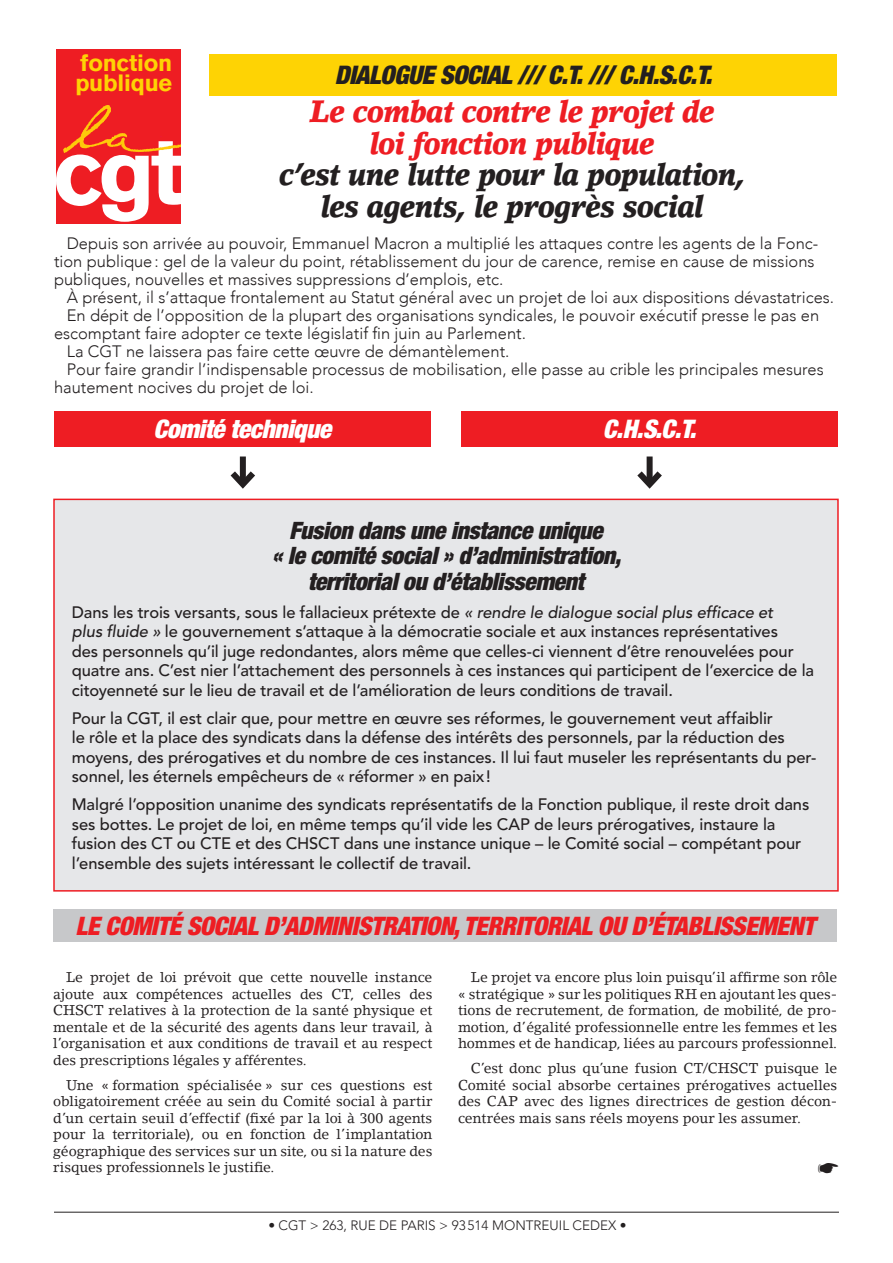
<style>
.page{position:relative;width:893px;height:1263px;background:#fff}
.page>*{position:absolute;margin:0;border:0;box-sizing:border-box;transform-origin:0 0}
.UGFF-CORPS__PREMIER{font:italic 900 30.75px "Lino Letter Std";letter-spacing:-.03em;color:#231f20;scale:.91 1}
.UGFF-CORPS__PREMIER-2{font:italic 900 30.75px "Lino Letter Std";letter-spacing:-.03em;color:#ee1d23;scale:.91 1}
.t1{font:italic 900 condensed 25.65px "Helvetica Neue LT Std";letter-spacing:-.02em;color:#231f20}
.t2{font:italic 900 condensed 25.65px "Helvetica Neue LT Std";letter-spacing:-.02em;color:#fff}
.t3{font:italic 900 condensed 25.5px "Helvetica Neue LT Std";letter-spacing:-.02em;color:#ee1d23}
.t4{font:italic 900 condensed 24px "Helvetica Neue LT Std";letter-spacing:-.02em;color:#231f20}
.t5{font:700 23.4px "Akzidenz Grotesk BQ";letter-spacing:-.01em;color:#fed304}
.UGFF-CORPS__PREMIER-3{font:500 16.5px/19.5px "Avenir LT Std";color:#231f20}
.t6{font:300 16.5px/18px "Avenir";color:#231f20}
.UGFF-CORPS__PREMIER-4{font:14.1px/16.5px "Lino Letter Std";letter-spacing:-.005em;color:#231f20;text-align:justify}
.t7{font:300 13.5px "Avenir LT Std";color:#231f20}
.s1{font-style:italic}
</style>
<div class="page">
<div style="left:56px;top:49px;width:125px;height:174px;background:#ee1d23"></div>
<svg style="left:56px;top:105px;width:125px;height:117px"></svg>
<hr style="left:54px;top:1212px;width:785px;height:1px;background:#231f20">
<div style="left:54px;top:411px;width:377px;height:35px;background:#ee1d23"></div>
<div style="left:210px;top:54px;width:627px;height:42px;background:#fed304"></div>
<div style="left:461px;top:411px;width:377px;height:35px;background:#ee1d23"></div>
<div style="left:53px;top:909px;width:784px;height:33px;background:#c7c8ca"></div>
<div style="left:54px;top:499px;width:784px;height:392px;background:#e6e7e9"></div>
<div style="left:53px;top:499px;width:786px;height:392px;border:2px solid #ee1d23"></div>
<div style="left:240px;top:456px;width:6px;height:28px;background:#231f20"></div>
<svg style="left:230px;top:465px;width:25px;height:24px"></svg>
<div style="left:647px;top:456px;width:6px;height:28px;background:#231f20"></div>
<svg style="left:637px;top:465px;width:25px;height:24px"></svg>
<p class="t5" style="left:80px;top:49px;width:93px">fonction</p>
<p class="t5" style="left:75px;top:69px;width:98px">publique</p>
<p class="t1" style="left:335px;top:59px;width:379px">DIALOGUE SOCIAL /// C.T. /// C.H.S.C.T.</p>
<p class="UGFF-CORPS__PREMIER-2" style="left:310px;top:93px;width:447px">Le combat contre le projet de</p>
<p class="UGFF-CORPS__PREMIER-2" style="left:370px;top:125px;width:315px">loi fonction publique</p>
<p class="UGFF-CORPS__PREMIER" style="left:279px;top:156px;width:514px">c’est une lutte pour la population,</p>
<p class="UGFF-CORPS__PREMIER" style="left:321px;top:188px;width:423px">les agents, le progrès social</p>
<p class="t6" style="left:54px;top:234px;width:766px;text-indent:13px">Depuis son arrivée au pouvoir, Emmanuel Macron a multiplié les attaques contre les agents de la Fonc&shy;tion publique: gel de la valeur du point, rétablissement du jour de carence, remise en cause de missions publiques, nouvelles et massives suppressions d’emplois, etc.</p>
<p class="t6" style="left:67px;top:288px;width:769px">À présent, il s’attaque frontalement au Statut général avec un projet de loi aux dispositions dévastatrices.</p>
<p class="t6" style="left:54px;top:306px;width:767px;text-indent:13px">En dépit de l’opposition de la plupart des organisations syndicales, le pouvoir exécutif presse le pas en escomptant faire adopter ce texte législatif fin juin au Parlement.</p>
<p class="t6" style="left:67px;top:342px;width:444px">La CGT ne laissera pas faire cette œuvre de démantèlement.</p>
<p class="t6" style="left:54px;top:360px;width:771px;text-indent:13px">Pour faire grandir l’indispensable processus de mobilisation, elle passe au crible les principales mesures hautement nocives du projet de loi.</p>
<p class="t2" style="left:154px;top:413px;width:179px">Comité technique</p>
<p class="t2" style="left:603px;top:413px;width:95px">C.H.S.C.T.</p>
<p class="t4" style="left:289px;top:515px;width:315px">Fusion dans une instance unique</p>
<p class="t4" style="left:272px;top:541px;width:351px">« le comité social » d’administration,</p>
<p class="t4" style="left:308px;top:566px;width:278px">territorial ou d’établissement</p>
<p class="UGFF-CORPS__PREMIER-3" style="left:72px;top:603px;width:744px">Dans les trois versants, sous le fallacieux prétexte de <span class="s1">« rendre le dialogue social plus efficace et<br>plus fluide »</span> le gouvernement s’attaque à la démocratie sociale et aux instances représentatives<br>des personnels qu’il juge redondantes, alors même que celles-ci viennent d’être renouvelées pour quatre ans. C’est nier l’attachement des personnels à ces instances qui participent de l’exercice de la citoyenneté sur le lieu de travail et de l’amélioration de leurs conditions de travail.</p>
<p class="UGFF-CORPS__PREMIER-3" style="left:72px;top:709px;width:746px">Pour la CGT, il est clair que, pour mettre en œuvre ses réformes, le gouvernement veut affaiblir<br>le rôle et la place des syndicats dans la défense des intérêts des personnels, par la réduction des moyens, des prérogatives et du nombre de ces instances. Il lui faut museler les représentants du per&shy;sonnel, les éternels empêcheurs de « réformer » en paix!</p>
<p class="UGFF-CORPS__PREMIER-3" style="left:72px;top:795px;width:739px">Malgré l’opposition unanime des syndicats représentatifs de la Fonction publique, il reste droit dans ses bottes. Le projet de loi, en même temps qu’il vide les CAP de leurs prérogatives, instaure la fusion des CT ou CTE et des CHSCT dans une instance unique – le Comité social – compétant pour l’ensemble des sujets intéressant le collectif de travail.</p>
<p class="t3" style="left:76px;top:910px;width:741px">LE COMITÉ SOCIAL D’ADMINISTRATION, TERRITORIAL OU D’ÉTABLISSEMENT</p>
<p class="UGFF-CORPS__PREMIER-4" style="left:53px;top:969px;width:381px;text-indent:13px">Le projet de loi prévoit que cette nouvelle instance ajoute aux compétences actuelles des CT, celles des CHSCT relatives à la protection de la santé physique et mentale et de la sécurité des agents dans leur travail, à l’organisation et aux conditions de travail et au respect des prescriptions légales y afférentes.</p>
<p class="UGFF-CORPS__PREMIER-4" style="left:53px;top:1077px;width:381px;text-indent:13px">Une « formation spécialisée » sur ces questions est obligatoirement créée au sein du Comité social à partir d’un certain seuil d’effectif (fixé par la loi à 300 agents pour la territoriale), ou en fonction de l’implantation géographique des services sur un site, ou si la nature des risques professionnels le justifie.</p>
<p class="UGFF-CORPS__PREMIER-4" style="left:458px;top:969px;width:381px;text-indent:13px">Le projet va encore plus loin puisqu’il affirme son rôle « stratégique » sur les politiques RH en ajoutant les ques&shy;tions de recrutement, de formation, de mobilité, de pro&shy;motion, d’égalité professionnelle entre les femmes et les hommes et de handicap, liées au parcours professionnel.</p>
<p class="UGFF-CORPS__PREMIER-4" style="left:458px;top:1060px;width:381px;text-indent:13px">C’est donc plus qu’une fusion CT/CHSCT puisque le Comité social absorbe certaines prérogatives actuelles des CAP avec des lignes directrices de gestion décon&shy;centrées mais sans réels moyens pour les assumer.</p>
<p class="t7" style="left:268px;top:1217px;width:360px">• CGT &gt; 263, RUE DE PARIS &gt; 93514 MONTREUIL CEDEX •</p>
</div>
